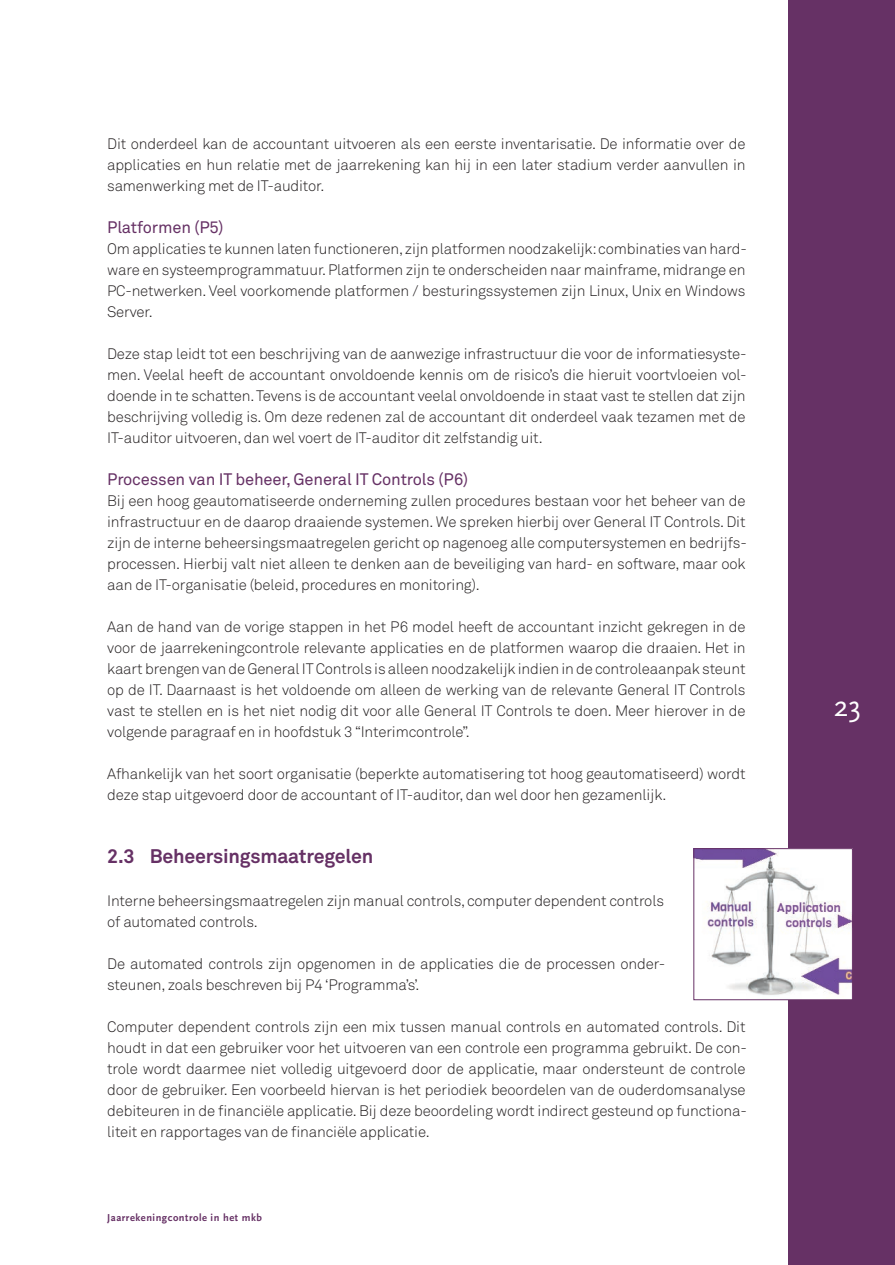
<style>
.page{position:relative;width:895px;height:1265px;background:#fff}
.page>*{position:absolute;margin:0;border:0;box-sizing:border-box;transform-origin:0 0}
.t1{font:30px "Scala Sans Caps";color:#fff}
.t2{font:700 19.5px "Akkurat Pro";letter-spacing:-.01em;color:#663165}
.t3{font:16.5px "Akkurat Pro";letter-spacing:-.01em;color:#663165}
.t4{font:300 15px/21px "Akkurat";letter-spacing:-.01em;color:#231f20;text-align:justify}
.t5{font:700 10.5px "Scala Sans";letter-spacing:.05em;color:#663165}
</style>
<div class="page">
<div style="left:787px;top:0;width:107px;height:1264px;background:#663165"></div>
<img style="left:695px;top:850px;width:155px;height:148px">
<div style="left:693px;top:848px;width:159px;height:152px;border:1px solid #663165"></div>
<p class="t4" style="left:107px;top:133px;width:639px">Dit onderdeel kan de accountant uitvoeren als een eerste inventarisatie. De informatie over de applicaties en hun relatie met de jaarrekening kan hij in een later stadium verder aanvullen in samenwerking met de IT-auditor.</p>
<p class="t3" style="left:107px;top:218px;width:118px">Platformen (P5)</p>
<p class="t4" style="left:107px;top:238px;width:641px">Om applicaties te kunnen laten functioneren,zijn platformen noodzakelijk:combinaties van hard&shy;ware en systeemprogrammatuur.Platformen zijn te onderscheiden naar mainframe,midrange en PC-netwerken. Veel voorkomende platformen / besturingssystemen zijn Linux, Unix en Windows Server.</p>
<p class="t4" style="left:107px;top:343px;width:641px">Deze stap leidt tot een beschrijving van de aanwezige infrastructuur die voor de informatiesyste&shy;men. Veelal heeft de accountant onvoldoende kennis om de risico’s die hieruit voortvloeien vol&shy;doende in te schatten. Tevens is de accountant veelal onvoldoende in staat vast te stellen dat zijn beschrijving volledig is. Om deze redenen zal de accountant dit onderdeel vaak tezamen met de IT-auditor uitvoeren,dan wel voert de IT-auditor dit zelfstandig uit.</p>
<p class="t3" style="left:107px;top:470px;width:362px">Processen van IT beheer, General IT Controls (P6)</p>
<p class="t4" style="left:107px;top:490px;width:641px">Bij een hoog geautomatiseerde onderneming zullen procedures bestaan voor het beheer van de infrastructuur en de daarop draaiende systemen. We spreken hierbij over General IT Controls. Dit zijn de interne beheersingsmaatregelen gericht op nagenoeg alle computersystemen en bedrijfs&shy;processen. Hierbij valt niet alleen te denken aan de beveiliging van hard- en software, maar ook aan de IT-organisatie (beleid, procedures en monitoring).</p>
<p class="t4" style="left:107px;top:616px;width:639px">Aan de hand van de vorige stappen in het P6 model heeft de accountant inzicht gekregen in de voor de jaarrekeningcontrole relevante applicaties en de platformen waarop die draaien. Het in kaart brengen van de General ITControls is alleen noodzakelijk indien in de controleaanpak steunt op de IT. Daarnaast is het voldoende om alleen de werking van de relevante General IT Controls vast te stellen en is het niet nodig dit voor alle General IT Controls te doen. Meer hierover in de volgende paragraaf en in hoofdstuk 3 “Interimcontrole”.</p>
<p class="t4" style="left:107px;top:763px;width:639px">Afhankelijk van het soort organisatie (beperkte automatisering tot hoog geautomatiseerd) wordt deze stap uitgevoerd door de accountant of IT-auditor,dan wel door hen gezamenlijk.</p>
<h2 class="t2" style="left:107px;top:844px;width:267px">2.3 Beheersingsmaatregelen</h2>
<p class="t4" style="left:107px;top:889px;width:558px">Interne beheersingsmaatregelen zijn manual controls,computer dependent controls of automated controls.</p>
<p class="t4" style="left:107px;top:952px;width:559px">De automated controls zijn opgenomen in de applicaties die de processen onder&shy;steunen, zoals beschreven bij P4 ‘Programma’s’.</p>
<p class="t4" style="left:107px;top:1015px;width:641px">Computer dependent controls zijn een mix tussen manual controls en automated controls. Dit houdt in dat een gebruiker voor het uitvoeren van een controle een programma gebruikt. De con&shy;trole wordt daarmee niet volledig uitgevoerd door de applicatie, maar ondersteunt de controle door de gebruiker. Een voorbeeld hiervan is het periodiek beoordelen van de ouderdomsanalyse debiteuren in de financiële applicatie. Bij deze beoordeling wordt indirect gesteund op functiona&shy;liteit en rapportages van de financiële applicatie.</p>
<p class="t5" style="left:107px;top:1211px;width:156px">Jaarrekeningcontrole in het mkb</p>
<h1 class="t1" style="left:833px;top:690px;width:29px">23</h1>
</div>
